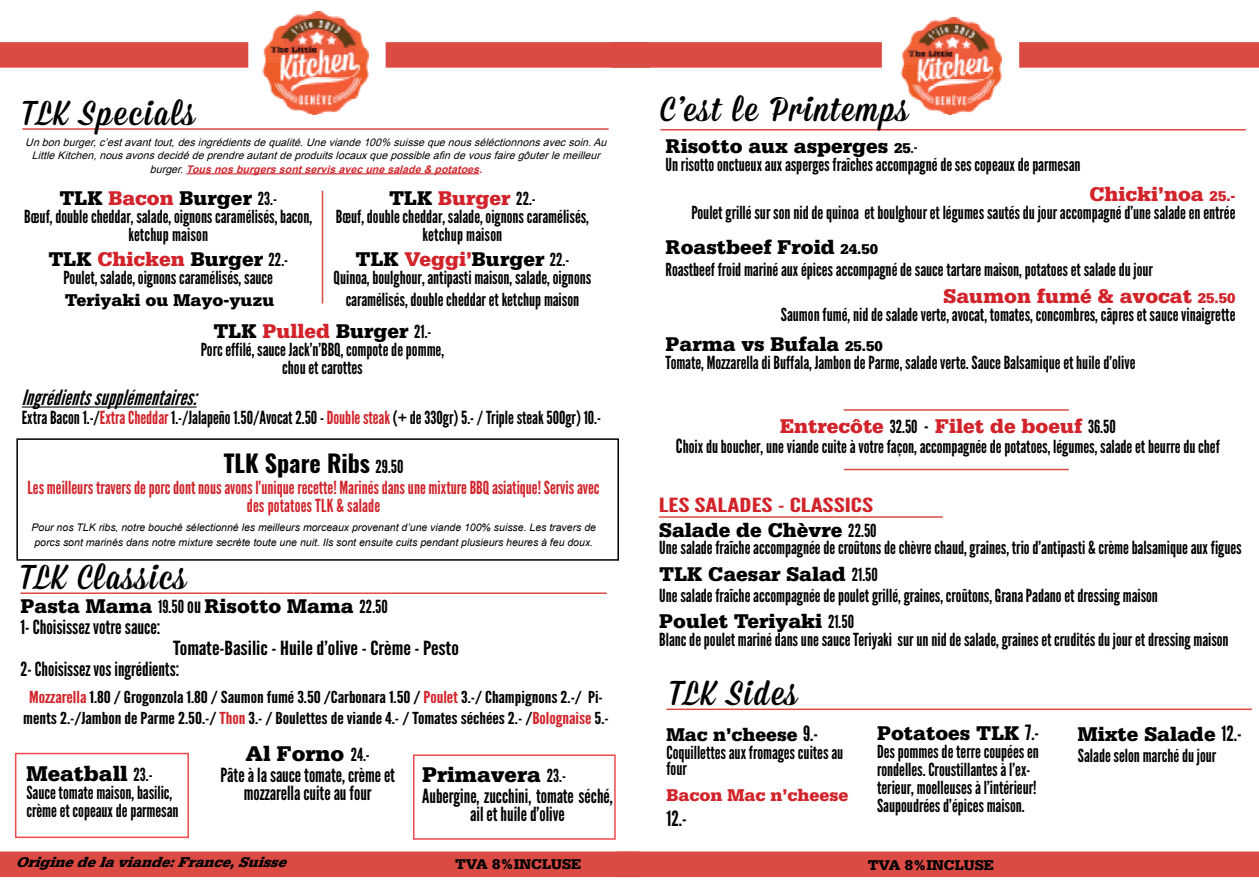
<style>
.page{position:relative;width:1259px;height:893px;background:#fff}
.page>*{position:absolute;margin:0;border:0;box-sizing:border-box;transform-origin:0 0}
.t1{font:34.5px "Mission Script";letter-spacing:.05em;color:#000;scale:1.14 1}
.t2{font:700 24px "Oswald";color:#000}
.t3{font:900 22.5px "Serifa";color:#000}
.t4{font:900 21px "Serifa";color:#000}
.t5{font:900 21px "Serifa";color:#d2232a}
.t6{font:italic 21px "League Gothic";color:#000}
.t7{font:21px "League Gothic";color:#000}
.t8{font:19.5px/18px "League Gothic";color:#000;text-align:center}
.t9{font:19.5px/21px "League Gothic";color:#000;scale:1.2 1}
.t10{font:19.5px "League Gothic";color:#d2232a;scale:1.66 1}
.t11{font:900 19.5px "Serifa";color:#000}
.t12{font:18px/18px "League Gothic";color:#000;text-align:center}
.t13{font:18px/18px "League Gothic";color:#d2232a;text-align:center}
.t14{font:900 18px "Serifa";color:#000}
.t15{font:900 18px "Serifa";color:#d2232a}
.t16{font:16.5px/21px "League Gothic";color:#000;text-align:center;scale:1.2 1}
.t17{font:italic 900 15px "Serifa";color:#000}
.t18{font:900 15px "Serifa";color:#000}
.t19{font:italic 10.5px/13.5px "Arial";color:#000;text-align:center}
.t20{font:italic 10.5px/15px "Arial";color:#000}
.s1{font-weight:700;color:#d2232a}
.s2{color:#d2232a}
.s3{font-family:"League Gothic";font-weight:400;font-size:18px}
.s4{color:#000}
.s5{font-family:"League Gothic";font-weight:400;font-size:18px;color:#000}
.s6{font-family:"League Gothic";font-weight:400}
.s7{font-size:15px}
.s8{font-family:"League Gothic";font-weight:400;color:#000}
.s9{font-size:19.5px}
.s10{font-family:"League Gothic";font-weight:400;font-size:21px}
</style>
<div class="page">
<img style="left:900px;top:17px;width:101px;height:98px">
<div style="left:0;top:851px;width:639px;height:26px;background:#db4b43"></div>
<img style="left:262px;top:12px;width:106px;height:103px">
<hr style="left:22px;top:128px;width:586px;height:2px;background:#db4b43">
<hr style="left:666px;top:708px;width:586px;height:2px;background:#db4b43">
<div style="left:386px;top:42px;width:264px;height:26px;background:#db4b43"></div>
<div style="left:0;top:42px;width:248px;height:26px;background:#db4b43"></div>
<div style="left:617px;top:851px;width:642px;height:26px;background:#db4b43"></div>
<hr style="left:660px;top:129px;width:586px;height:1px;background:#db4b43">
<hr style="left:659px;top:516px;width:283px;height:2px;background:#db4b43">
<hr style="left:20px;top:592px;width:587px;height:2px;background:#db4b43">
<hr style="left:22px;top:406px;width:175px;height:2px;background:#000">
<div style="left:16px;top:438px;width:603px;height:123px;border:2px solid #000"></div>
<div style="left:1019px;top:42px;width:240px;height:26px;background:#db4b43"></div>
<div style="left:611px;top:42px;width:271px;height:26px;background:#db4b43"></div>
<hr style="left:186px;top:173px;width:293px;height:1px;background:#d2232a">
<div style="left:15px;top:753px;width:174px;height:85px;border:2px solid #ef494e"></div>
<div style="left:413px;top:754px;width:203px;height:86px;border:2px solid #ef494e"></div>
<hr style="left:843px;top:409px;width:225px;height:2px;background:#db4b43">
<hr style="left:843px;top:469px;width:225px;height:1px;background:#db4b43">
<hr style="left:322px;top:191px;width:1px;height:113px;background:#db4b43">
<h1 class="t1" style="left:22px;top:92px;width:151px">TLK Specials</h1>
<p class="t19" style="left:25px;top:135px;width:586px">Unbonburger,c’estavanttout,desingrédientsdequalité.Uneviande100% suissequenousséléctionnonsavecsoin.Au<br>LittleKitchen,nousavonsdecidédeprendreautantdeproduitslocauxquepossibleafindevousfairegôuterlemeilleur burger.<span class="s1">Tousnosburgerssontservisavecunesalade&amp; potatoes.</span></p>
<p class="t4" style="left:59px;top:186px;width:219px">TLK <span class="s2">Bacon</span> Burger <span class="s3">23.-</span></p>
<p class="t12" style="left:24px;top:208px;width:289px">Bœuf, double cheddar, salade, oignons caramélisés, bacon, ketchup maison</p>
<p class="t4" style="left:48px;top:247px;width:241px">TLK <span class="s2">Chicken</span> Burger <span class="s3">22.-</span></p>
<p class="t12" style="left:63px;top:269px;width:211px">Poulet, salade, oignons caramélisés, sauce</p>
<p class="t14" style="left:65px;top:289px;width:211px">Teriyaki ou Mayo-yuzu</p>
<p class="t5" style="left:389px;top:186px;width:148px"><span class="s4">TLK</span> Burger <span class="s5">22.-</span></p>
<p class="t12" style="left:336px;top:208px;width:255px">Bœuf, double cheddar, salade, oignons caramélisés, ketchup maison</p>
<p class="t4" style="left:355px;top:247px;width:215px">TLK <span class="s2">Veggi’</span>Burger <span class="s3">22.-</span></p>
<p class="t12" style="left:333px;top:267px;width:259px;line-height:21.6px">Quinoa, boulghour, antipasti maison, salade, oignons caramélisés, double cheddar et ketchup maison</p>
<p class="t4" style="left:213px;top:319px;width:220px">TLK <span class="s2">Pulled</span> Burger <span class="s3">21.-</span></p>
<p class="t12" style="left:201px;top:341px;width:245px">Porc effilé, sauce Jack’n’BBQ, compote de pomme, chou et carottes</p>
<p class="t6" style="left:22px;top:385px;width:183px">Ingrédientssupplémentaires:</p>
<p class="t12" style="left:22px;top:409px;width:581px">Extra Bacon 1.-/<span class="s2">Extra Cheddar</span> 1.-/Jalapeño 1.50/Avocat 2.50 - <span class="s2">Double steak</span> (+ de 330gr) 5.- / Triple steak 500gr) 10.-</p>
<h2 class="t2" style="left:224px;top:450px;width:181px">TLK Spare Ribs <span class="s3">29.50</span></h2>
<p class="t13" style="left:28px;top:479px;width:573px">Les meilleurs travers de porc dont nous avons l’unique recette! Marinés dans une mixture BBQ asiatique! Servis avec des potatoes TLK &amp; salade</p>
<p class="t20" style="left:32px;top:520px;width:566px">Pour nos TLK ribs, notre bouché sélectionné les meilleurs morceaux provenant d’une viande 100% suisse. Les travers de porcs sont marinés dans notre mixture secrète toute une nuit. Ils sont ensuite cuits pendant plusieurs heures à feu doux.</p>
<h1 class="t1" style="left:20px;top:556px;width:145px">TLK Classics</h1>
<p class="t4" style="left:21px;top:594px;width:369px">Pasta Mama <span class="s3">19.50</span> <span class="s6">ou</span> Risotto Mama <span class="s3">22.50</span></p>
<p class="t8" style="left:21px;top:619px;width:141px">1- Choisissez votre sauce:</p>
<p class="t9" style="left:21px;top:638px;width:367px;text-indent:152px">Tomate-Basilic - Huile d’olive - Crème - Pesto<br>2- Choisissez vos ingrédients:</p>
<p class="t16" style="left:23px;top:687px;width:489px"><span class="s2">Mozzarella</span> 1.80 / Grogonzola 1.80 / Saumon fumé 3.50 /Carbonara 1.50 / <span class="s2">Poulet</span> 3.-/ Champignons 2.-/ Pi&shy;ments 2.-/Jambon de Parme 2.50.-/ <span class="s2">Thon</span> 3.- / Boulettes de viande 4.- / Tomates séchées 2.- /<span class="s2">Bolognaise</span> 5.-</p>
<p class="t3" style="left:26px;top:760px;width:128px">Meatball <span class="s3">23.-</span></p>
<p class="t12" style="left:26px;top:784px;width:154px;text-align:left">Sauce tomate maison, basilic, crème et copeaux de parmesan</p>
<p class="t3" style="left:246px;top:740px;width:126px">Al Forno <span class="s3">24.-</span></p>
<p class="t8" style="left:220px;top:766px;width:176px">Pâte à la sauce tomate, crème et mozzarella cuite au four</p>
<p class="t3" style="left:422px;top:762px;width:145px">Primavera <span class="s3">23.-</span></p>
<p class="t8" style="left:422px;top:787px;width:192px">Aubergine, zucchini, tomate séché, ail et huile d’olive</p>
<h1 class="t1" style="left:661px;top:89px;width:217px">C’est le Printemps</h1>
<p class="t4" style="left:665px;top:134px;width:254px">Risotto aux asperges <span class="s7">25</span><span class="s3">.-</span></p>
<p class="t12" style="left:665px;top:156px;width:416px">Un risotto onctueux aux asperges fraîches accompagné de ses copeaux de parmesan</p>
<p class="t5" style="left:1089px;top:182px;width:148px">Chicki’noa <span class="s7">25.-</span></p>
<p class="t12" style="left:691px;top:204px;width:545px">Poulet grillé sur son nid de quinoa et boulghour et légumes sautés du jour accompagné d’une salade en entrée</p>
<p class="t4" style="left:665px;top:234px;width:214px">Roastbeef Froid <span class="s7">24.50</span></p>
<p class="t12" style="left:665px;top:261px;width:489px">Roastbeef froid mariné aux épices accompagné de sauce tartare maison, potatoes et salade du jour</p>
<p class="t5" style="left:943px;top:284px;width:293px">Saumon fumé &amp; avocat <span class="s7">25.50</span></p>
<p class="t12" style="left:781px;top:306px;width:456px">Saumon fumé, nid de salade verte, avocat, tomates, concombres, câpres et sauce vinaigrette</p>
<p class="t4" style="left:665px;top:332px;width:219px">Parma vs Bufala <span class="s7">25.50</span></p>
<p class="t12" style="left:665px;top:354px;width:471px">Tomate, Mozzarella di Buffala, Jambon de Parme, salade verte. Sauce Balsamique et huile d’olive</p>
<p class="t5" style="left:780px;top:414px;width:337px">Entrecôte <span class="s5">32.50</span> <span class="s8">-</span> Filet de boeuf <span class="s5">36.50</span></p>
<p class="t12" style="left:676px;top:438px;width:545px"><span class="s9">C</span>hoix du boucher, une viande cuite à votre façon, accompagnée de potatoes, légumes, salade et beurre du chef</p>
<p class="t10" style="left:659px;top:493px;width:131px">les salades - CLASSICS</p>
<p class="t4" style="left:659px;top:517px;width:219px">Salade de Chèvre <span class="s3">22.50</span></p>
<p class="t12" style="left:659px;top:538px;width:584px">Une salade fraîche accompagnée de croûtons de chèvre chaud, graines, trio d’antipasti &amp; crème balsamique aux figues</p>
<p class="t4" style="left:659px;top:562px;width:220px">TLK Caesar Salad <span class="s3">21.50</span></p>
<p class="t12" style="left:659px;top:587px;width:500px">Une salade fraîche accompagnée de poulet grillé, graines, croûtons, Grana Padano et dressing maison</p>
<p class="t4" style="left:659px;top:608px;width:196px">Poulet Teriyaki <span class="s3">21.50</span></p>
<p class="t12" style="left:659px;top:630px;width:571px">Blanc de poulet mariné dans une sauce Teriyaki sur un nid de salade, graines et crudités du jour et dressing maison</p>
<h1 class="t1" style="left:669px;top:672px;width:112px">TLK Sides</h1>
<p class="t11" style="left:666px;top:723px;width:153px">Mac n’cheese <span class="s10">9.-</span></p>
<p class="t12" style="left:666px;top:744px;width:178px;line-height:16.5px;text-align:left">Coquillettes aux fromages cuites au four</p>
<p class="t15" style="left:666px;top:784px;width:184px">Bacon Mac n’cheese</p>
<p class="t7" style="left:666px;top:806px;width:22px">12.-</p>
<p class="t4" style="left:877px;top:721px;width:164px">Potatoes TLK <span class="s6">7.-</span></p>
<p class="t12" style="left:877px;top:743px;width:163px;text-align:left">Des pommes de terre coupées en rondelles. Croustillantes à l’ex&shy;terieur, moelleuses à l’intérieur!<br>Saupoudrées d’épices maison.</p>
<p class="t4" style="left:1078px;top:721px;width:165px">Mixte Salade <span class="s6">12.-</span></p>
<p class="t12" style="left:1078px;top:747px;width:140px">Salade selon marché du jour</p>
<p class="t17" style="left:16px;top:853px;width:278px">Originedelaviande:France,Suisse</p>
<p class="t18" style="left:455px;top:855px;width:128px">TVA 8%INCLUSE</p>
<p class="t18" style="left:868px;top:856px;width:128px">TVA 8%INCLUSE</p>
</div>
